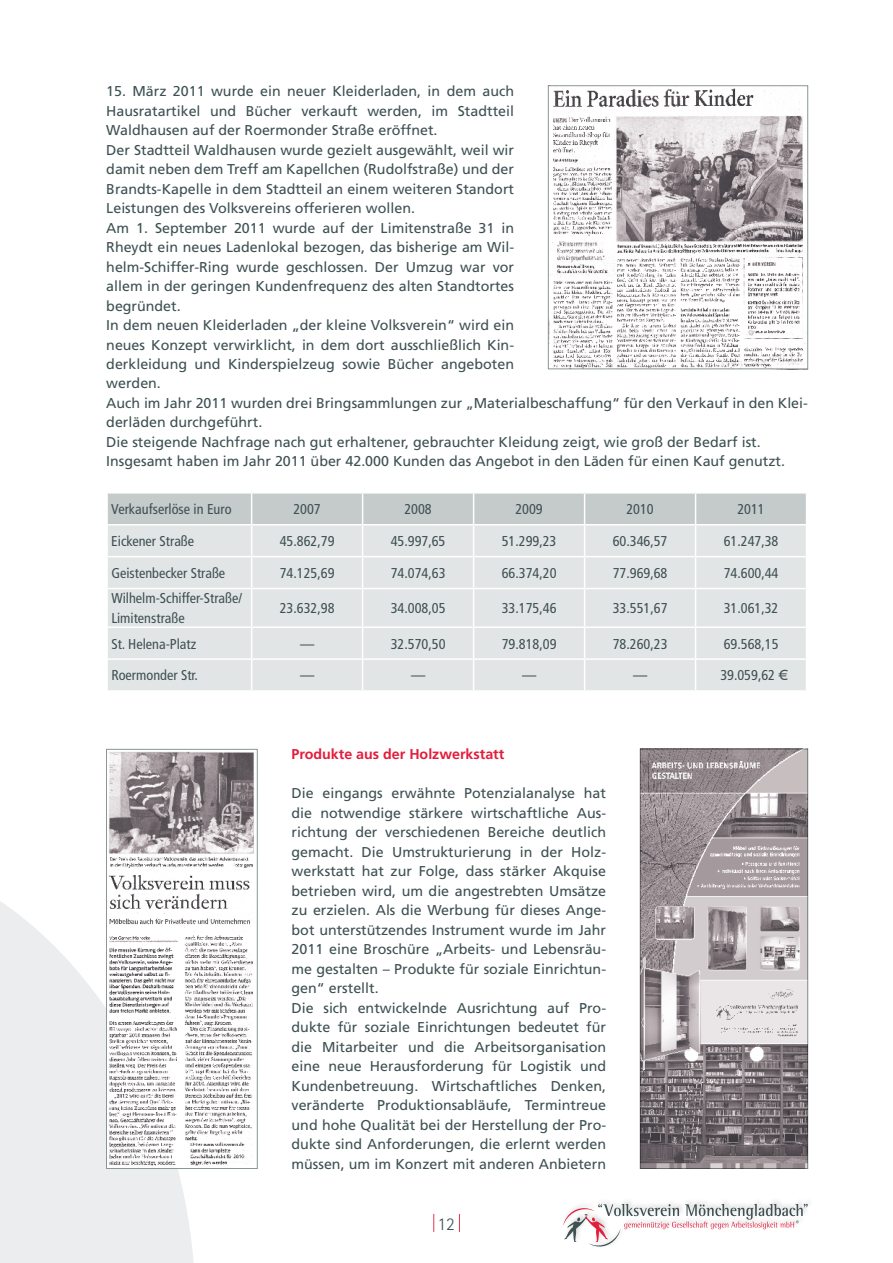
<style>
.page{position:relative;width:893px;height:1263px;background:#fff}
.page>*{position:absolute;margin:0;border:0;box-sizing:border-box;transform-origin:0 0}
.t1{font:300 18px "Rotis Sans Serif";color:#3e5052}
.t2{font:14.25px/19.5px "Frutiger";color:#3e5052}
.t3{font:condensed 14.25px/19.5px "Frutiger";color:#3e5052}
.t4{font:700 14.25px "Frutiger";color:#e31d3c}
</style>
<div class="page">
<svg style="left:433px;top:1214px;width:1px;height:18px"></svg>
<svg style="left:459px;top:1214px;width:1px;height:18px"></svg>
<svg style="left:0;top:901px;width:194px;height:362px;background:#edeeef"></svg>
<svg style="left:563px;top:1204px;width:245px;height:43px"></svg>
<div style="left:108px;top:494px;width:698px;height:30px;background:#c5cacb"></div>
<div style="left:108px;top:525px;width:698px;height:165px;background:#e2e5e5"></div>
<hr style="left:251px;top:494px;width:1px;height:30px;background:#fff">
<hr style="left:362px;top:494px;width:1px;height:30px;background:#fff">
<hr style="left:473px;top:494px;width:1px;height:30px;background:#fff">
<hr style="left:584px;top:494px;width:1px;height:30px;background:#fff">
<hr style="left:695px;top:494px;width:1px;height:30px;background:#fff">
<hr style="left:251px;top:525px;width:1px;height:31px;background:#fff">
<hr style="left:362px;top:525px;width:1px;height:31px;background:#fff">
<hr style="left:473px;top:525px;width:1px;height:31px;background:#fff">
<hr style="left:584px;top:525px;width:1px;height:31px;background:#fff">
<hr style="left:695px;top:525px;width:1px;height:31px;background:#fff">
<hr style="left:106px;top:556px;width:146px;height:1px;background:#fff">
<hr style="left:252px;top:556px;width:111px;height:1px;background:#fff">
<hr style="left:251px;top:557px;width:1px;height:31px;background:#fff">
<hr style="left:363px;top:556px;width:111px;height:1px;background:#fff">
<hr style="left:362px;top:557px;width:1px;height:31px;background:#fff">
<hr style="left:474px;top:556px;width:111px;height:1px;background:#fff">
<hr style="left:473px;top:557px;width:1px;height:31px;background:#fff">
<hr style="left:585px;top:556px;width:111px;height:1px;background:#fff">
<hr style="left:584px;top:557px;width:1px;height:31px;background:#fff">
<hr style="left:696px;top:556px;width:111px;height:1px;background:#fff">
<hr style="left:695px;top:557px;width:1px;height:31px;background:#fff">
<hr style="left:106px;top:588px;width:146px;height:1px;background:#fff">
<hr style="left:252px;top:588px;width:111px;height:1px;background:#fff">
<hr style="left:251px;top:589px;width:1px;height:37px;background:#fff">
<hr style="left:363px;top:588px;width:111px;height:1px;background:#fff">
<hr style="left:362px;top:589px;width:1px;height:37px;background:#fff">
<hr style="left:474px;top:588px;width:111px;height:1px;background:#fff">
<hr style="left:473px;top:589px;width:1px;height:37px;background:#fff">
<hr style="left:585px;top:588px;width:111px;height:1px;background:#fff">
<hr style="left:584px;top:589px;width:1px;height:37px;background:#fff">
<hr style="left:696px;top:588px;width:111px;height:1px;background:#fff">
<hr style="left:695px;top:589px;width:1px;height:37px;background:#fff">
<hr style="left:106px;top:626px;width:146px;height:2px;background:#fff">
<hr style="left:252px;top:626px;width:111px;height:2px;background:#fff">
<hr style="left:251px;top:628px;width:1px;height:30px;background:#fff">
<hr style="left:363px;top:626px;width:111px;height:2px;background:#fff">
<hr style="left:362px;top:628px;width:1px;height:30px;background:#fff">
<hr style="left:474px;top:626px;width:111px;height:2px;background:#fff">
<hr style="left:473px;top:628px;width:1px;height:30px;background:#fff">
<hr style="left:585px;top:626px;width:111px;height:2px;background:#fff">
<hr style="left:584px;top:628px;width:1px;height:30px;background:#fff">
<hr style="left:696px;top:626px;width:111px;height:2px;background:#fff">
<hr style="left:695px;top:628px;width:1px;height:30px;background:#fff">
<hr style="left:106px;top:658px;width:146px;height:2px;background:#fff">
<hr style="left:252px;top:658px;width:111px;height:2px;background:#fff">
<hr style="left:251px;top:660px;width:1px;height:30px;background:#fff">
<hr style="left:363px;top:658px;width:111px;height:2px;background:#fff">
<hr style="left:362px;top:660px;width:1px;height:30px;background:#fff">
<hr style="left:474px;top:658px;width:111px;height:2px;background:#fff">
<hr style="left:473px;top:660px;width:1px;height:30px;background:#fff">
<hr style="left:585px;top:658px;width:111px;height:2px;background:#fff">
<hr style="left:584px;top:660px;width:1px;height:30px;background:#fff">
<hr style="left:696px;top:658px;width:111px;height:2px;background:#fff">
<hr style="left:695px;top:660px;width:1px;height:30px;background:#fff">
<img style="left:550px;top:88px;width:255px;height:279px">
<img style="left:108px;top:751px;width:146px;height:416px">
<img style="left:642px;top:751px;width:164px;height:416px">
<div style="left:640px;top:749px;width:168px;height:420px;border:1px solid #3e5052"></div>
<p class="t2" style="left:106px;top:81px;width:703px">15. März 2011 wurde ein neuer Kleiderladen, in dem auch<br>Hausratartikel und Bücher verkauft werden, im Stadtteil<br>Waldhausen auf der Roermonder Straße eröffnet.<br>Der Stadtteil Waldhausen wurde gezielt ausgewählt, weil wir<br>damit neben dem Treff am Kapellchen (Rudolfstraße) und der<br>Brandts-Kapelle in dem Stadtteil an einem weiteren Standort<br>Leistungen des Volksvereins offerieren wollen.<br>Am 1. September 2011 wurde auf der Limitenstraße 31 in<br>Rheydt ein neues Ladenlokal bezogen, das bisherige am Wil-<br>helm-Schiffer-Ring wurde geschlossen. Der Umzug war vor<br>allem in der geringen Kundenfrequenz des alten Standtortes<br>begründet.<br>In dem neuen Kleiderladen „der kleine Volksverein“ wird ein<br>neues Konzept verwirklicht, in dem dort ausschließlich Kin-<br>derkleidung und Kinderspielzeug sowie Bücher angeboten<br>werden.<br>Auch im Jahr 2011 wurden drei Bringsammlungen zur „Materialbeschaffung“ für den Verkauf in den Klei&shy;derläden durchgeführt.<br>Die steigende Nachfrage nach gut erhaltener, gebrauchter Kleidung zeigt, wie groß der Bedarf ist.<br>Insgesamt haben im Jahr 2011 über 42.000 Kunden das Angebot in den Läden für einen Kauf genutzt.</p>
<p class="t3" style="left:111px;top:499px;width:122px">Verkaufserlöse in Euro</p>
<p class="t3" style="left:293px;top:499px;width:29px">2007</p>
<p class="t3" style="left:404px;top:499px;width:29px">2008</p>
<p class="t3" style="left:515px;top:499px;width:29px">2009</p>
<p class="t3" style="left:626px;top:499px;width:29px">2010</p>
<p class="t3" style="left:737px;top:499px;width:29px">2011</p>
<p class="t3" style="left:111px;top:531px;width:84px">Eickener Straße</p>
<p class="t3" style="left:280px;top:531px;width:56px">45.862,79</p>
<p class="t3" style="left:391px;top:531px;width:56px">45.997,65</p>
<p class="t3" style="left:502px;top:531px;width:56px">51.299,23</p>
<p class="t3" style="left:613px;top:531px;width:56px">60.346,57</p>
<p class="t3" style="left:724px;top:531px;width:56px">61.247,38</p>
<p class="t3" style="left:111px;top:563px;width:115px">Geistenbecker Straße</p>
<p class="t3" style="left:280px;top:563px;width:56px">74.125,69</p>
<p class="t3" style="left:391px;top:563px;width:56px">74.074,63</p>
<p class="t3" style="left:502px;top:563px;width:56px">66.374,20</p>
<p class="t3" style="left:613px;top:563px;width:56px">77.969,68</p>
<p class="t3" style="left:724px;top:563px;width:56px">74.600,44</p>
<p class="t3" style="left:111px;top:589px;width:132px">Wilhelm-Schiffer-Straße/<br>Limitenstraße</p>
<p class="t3" style="left:280px;top:599px;width:56px">23.632,98</p>
<p class="t3" style="left:391px;top:599px;width:56px">34.008,05</p>
<p class="t3" style="left:502px;top:599px;width:56px">33.175,46</p>
<p class="t3" style="left:613px;top:599px;width:56px">33.551,67</p>
<p class="t3" style="left:724px;top:599px;width:56px">31.061,32</p>
<p class="t3" style="left:111px;top:634px;width:86px">St. Helena-Platz</p>
<p class="t3" style="left:300px;top:634px;width:16px">—</p>
<p class="t3" style="left:391px;top:634px;width:56px">32.570,50</p>
<p class="t3" style="left:502px;top:634px;width:56px">79.818,09</p>
<p class="t3" style="left:613px;top:634px;width:56px">78.260,23</p>
<p class="t3" style="left:724px;top:634px;width:56px">69.568,15</p>
<p class="t3" style="left:111px;top:666px;width:88px">Roermonder Str.</p>
<p class="t3" style="left:300px;top:666px;width:16px">—</p>
<p class="t3" style="left:411px;top:666px;width:16px">—</p>
<p class="t3" style="left:522px;top:666px;width:16px">—</p>
<p class="t3" style="left:633px;top:666px;width:16px">—</p>
<p class="t3" style="left:720px;top:666px;width:63px">39.059,62 €</p>
<p class="t4" style="left:292px;top:746px;width:214px">Produkte aus der Holzwerkstatt</p>
<p class="t2" style="left:292px;top:783px;width:316px">Die eingangs erwähnte Potenzialanalyse hat die notwendige stärkere wirtschaftliche Aus&shy;richtung der verschiedenen Bereiche deutlich gemacht. Die Umstrukturierung in der Holz&shy;werkstatt hat zur Folge, dass stärker Akquise betrieben wird, um die angestrebten Umsätze zu erzielen. Als die Werbung für dieses Ange&shy;bot unterstützendes Instrument wurde im Jahr 2011 eine Broschüre „Arbeits- und Lebensräu&shy;me gestalten – Produkte für soziale Einrichtun&shy;gen“ erstellt.<br>Die sich entwickelnde Ausrichtung auf Pro&shy;dukte für soziale Einrichtungen bedeutet für die Mitarbeiter und die Arbeitsorganisation eine neue Herausforderung für Logistik und Kundenbetreuung. Wirtschaftliches Denken, veränderte Produktionsabläufe, Termintreue und hohe Qualität bei der Herstellung der Pro&shy;dukte sind Anforderungen, die erlernt werden müssen, um im Konzert mit anderen Anbietern</p>
<p class="t1" style="left:437px;top:1213px;width:19px">12</p>
</div>
